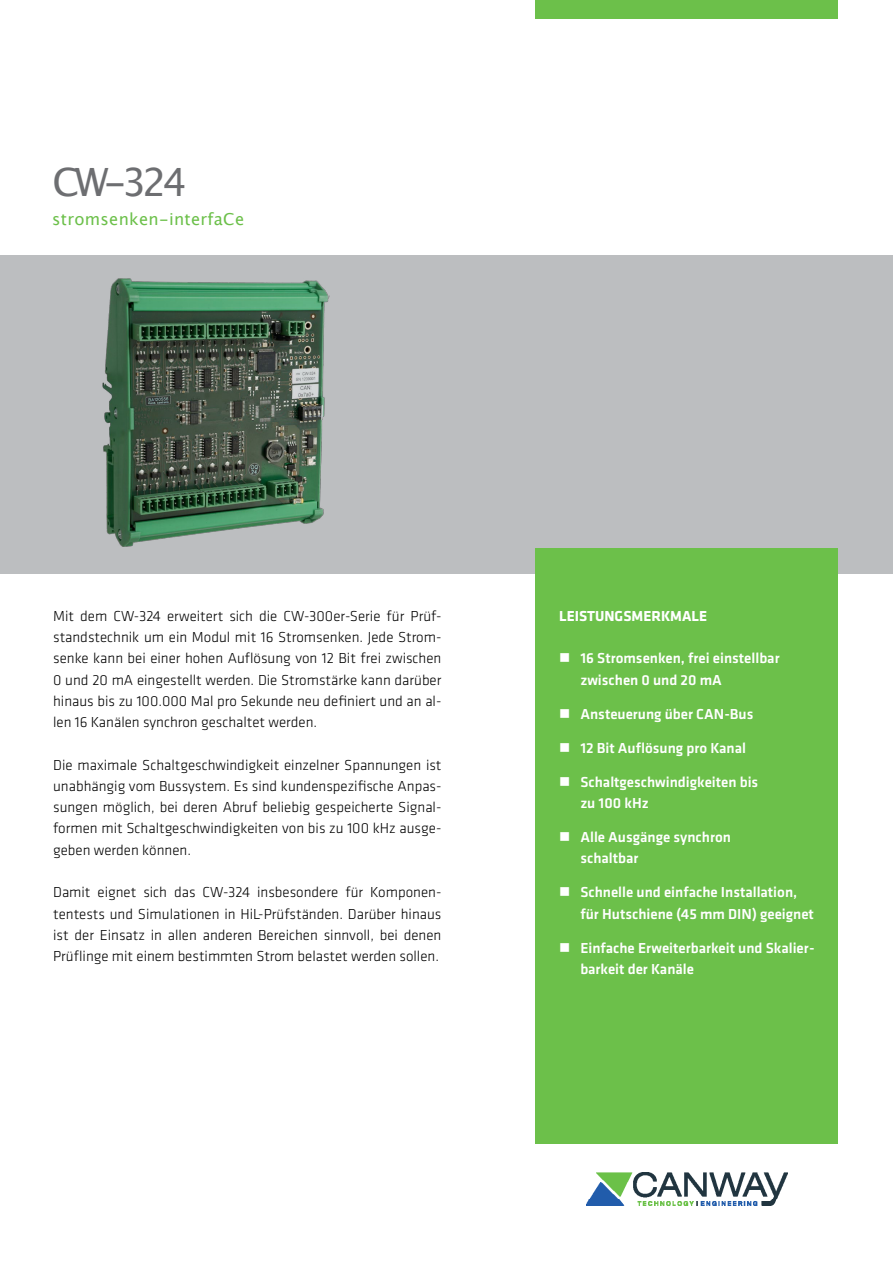
<style>
.page{position:relative;width:893px;height:1263px;background:#fff}
.page>*{position:absolute;margin:0;border:0;box-sizing:border-box;transform-origin:0 0}
.t1{font:39px "Lucida Grande";color:#6d6e71}
.t2{font:16.5px "Lucida Grande";letter-spacing:.015em;color:#6cc04a}
.t3{font:300 15px/21.3px "Klavika Basic";color:#000;text-align:justify}
.t4{font:500 15px/21.3px "Klavika Basic";color:#fff}
.t5{font:700 15px "Klavika Basic";color:#fff}
</style>
<div class="page">
<div style="left:536px;top:0;width:302px;height:18px;background:#6cc04a"></div>
<div style="left:0;top:255px;width:893px;height:319px;background:#bcbec0"></div>
<div style="left:536px;top:549px;width:302px;height:595px;background:#6cc04a"></div>
<img style="left:102px;top:278px;width:227px;height:269px">
<img style="left:586px;top:1173px;width:201px;height:32px">
<h1 class="t1" style="left:52px;top:165px;width:136px">CW-324</h1>
<p class="t2" style="left:52px;top:212px;width:193px">stromsenken-interfaCe</p>
<p class="t3" style="left:53px;top:606px;width:390px">Mit dem CW-324 erweitert sich die CW-300er-Serie für Prüf&shy;standstechnik um ein Modul mit 16 Stromsenken. Jede Strom&shy;senke kann bei einer hohen Auflösung von 12 Bit frei zwischen 0 und 20 mA eingestellt werden. Die Stromstärke kann darüber hinaus bis zu 100.000 Mal pro Sekunde neu definiert und an al&shy;len 16 Kanälen synchron geschaltet werden.</p>
<p class="t3" style="left:53px;top:755px;width:390px">Die maximale Schaltgeschwindigkeit einzelner Spannungen ist unabhängig vom Bussystem. Es sind kundenspezifische Anpas&shy;sungen möglich, bei deren Abruf beliebig gespeicherte Signal&shy;formen mit Schaltgeschwindigkeiten von bis zu 100 kHz ausge&shy;geben werden können.</p>
<p class="t3" style="left:53px;top:883px;width:390px">Damit eignet sich das CW-324 insbesondere für Komponen&shy;tentests und Simulationen in HiL-Prüfständen. Darüber hinaus ist der Einsatz in allen anderen Bereichen sinnvoll, bei denen Prüflinge mit einem bestimmten Strom belastet werden sollen.</p>
<p class="t5" style="left:559px;top:610px;width:149px">LEISTUNGSMERKMALE</p>
<p class="t4" style="left:580px;top:649px;width:201px;text-indent:-21px">■ 16 Stromsenken, frei einstellbar zwischen 0 und 20 mA</p>
<p class="t4" style="left:559px;top:704px;width:196px">■ Ansteuerung über CAN-Bus</p>
<p class="t4" style="left:559px;top:738px;width:188px">■ 12 Bit Auflösung pro Kanal</p>
<p class="t4" style="left:580px;top:772px;width:179px;text-indent:-21px">■ Schaltgeschwindigkeiten bis zu 100 kHz</p>
<p class="t4" style="left:580px;top:827px;width:152px;text-indent:-21px">■ Alle Ausgänge synchron schaltbar</p>
<p class="t4" style="left:580px;top:883px;width:235px;text-indent:-21px">■ Schnelle und einfache Installation, für Hutschiene (45 mm DIN) geeignet</p>
<p class="t4" style="left:580px;top:938px;width:236px;text-indent:-21px">■ Einfache Erweiterbarkeit und Skalier&shy;barkeit der Kanäle</p>
</div>
